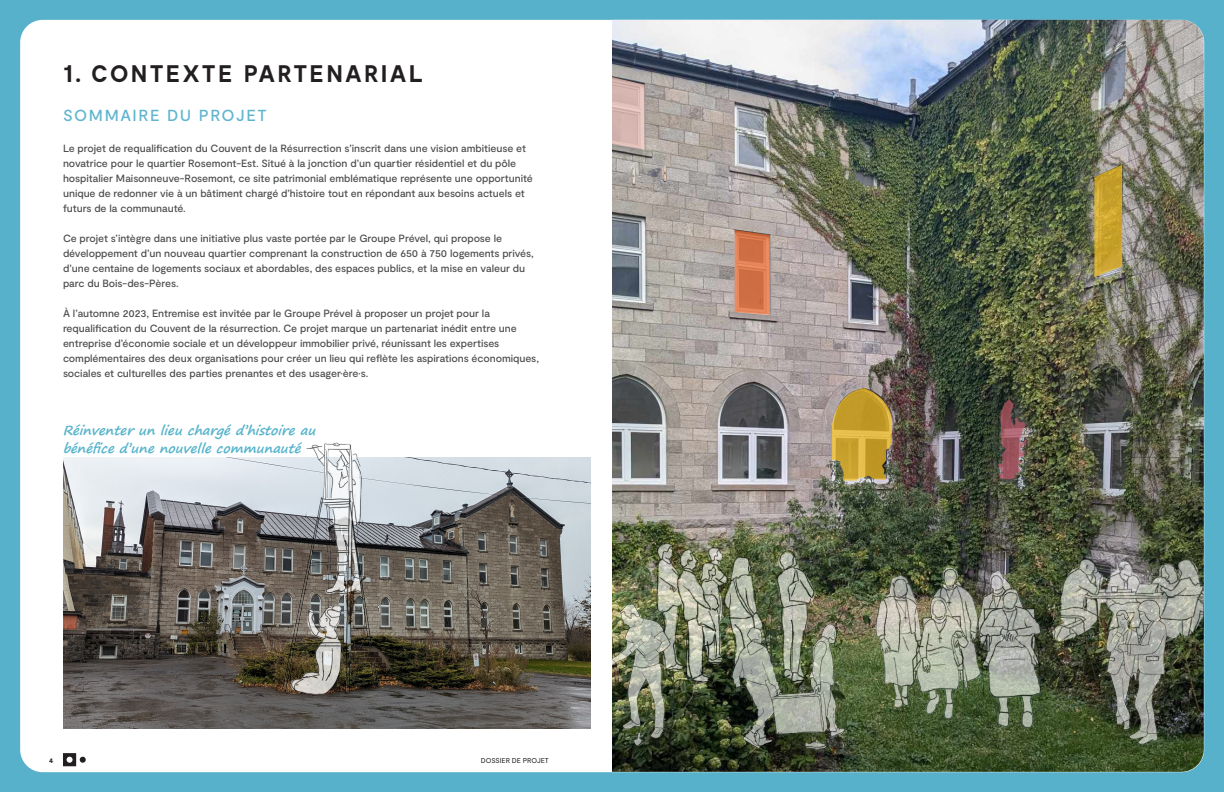
<style>
.page{position:relative;width:1224px;height:792px;background:#58b1cb}
.page>*{position:absolute;margin:0;border:0;box-sizing:border-box;transform-origin:0 0}
.Grand_titre_24pts{font:700 24px "Moderat";letter-spacing:.105em;color:#231f20}
.Grand_titre_15pts{font:500 16px "Moderat";letter-spacing:.095em;color:#60b5ce}
.Texte_courant_10_5pts{font:italic 700 13px/18px "Segoe Print";color:#57b4cb}
.Texte_courant_10_5pts-2{font:500 10.5px/15px "Moderat";letter-spacing:-.005em;color:#4b4c4d}
.t1{font:7px "Moderat";letter-spacing:-.005em;color:#231f20}
.t2{font:700 7px "Moderat";color:#231f20}
</style>
<div class="page">
<div style="left:20px;top:20px;width:1184px;height:752px;background:#fff;border-radius:22px"></div>
<svg style="left:63px;top:753px;width:23px;height:13px"></svg>
<img style="left:63px;top:458px;width:527px;height:271px">
<img style="left:612px;top:20px;width:592px;height:752px">
<img style="left:612px;top:394px;width:592px;height:364px">
<svg style="left:612px;top:77px;width:32px;height:73px;background:#d1b3ae"></svg>
<svg style="left:735px;top:230px;width:35px;height:85px;background:#d47950"></svg>
<img style="left:832px;top:388px;width:61px;height:93px">
<svg style="left:997px;top:399px;width:30px;height:80px;background:#795454"></svg>
<svg style="left:1094px;top:165px;width:28px;height:112px;background:#c5a339"></svg>
<img style="left:273px;top:442px;width:106px;height:259px">
<p class="Grand_titre_24pts" style="left:63px;top:60px;width:362px">1. CONTEXTE PARTENARIAL</p>
<p class="Grand_titre_15pts" style="left:63px;top:106px;width:205px">SOMMAIRE DU PROJET</p>
<p class="Texte_courant_10_5pts-2" style="left:63px;top:142px;width:471px">Le projet de requalification du Couvent de la Résurrection s’inscrit dans une vision ambitieuse et novatrice pour le quartier Rosemont-Est. Situé à la jonction d’un quartier résidentiel et du pôle hospitalier Maisonneuve-Rosemont, ce site patrimonial emblématique représente une opportunité unique de redonner vie à un bâtiment chargé d’histoire tout en répondant aux besoins actuels et futurs de la communauté.</p>
<p class="Texte_courant_10_5pts-2" style="left:63px;top:232px;width:472px">Ce projet s’intègre dans une initiative plus vaste portée par le Groupe Prével, qui propose le développement d’un nouveau quartier comprenant la construction de 650 à 750 logements privés, d’une centaine de logements sociaux et abordables, des espaces publics, et la mise en valeur du parc du Bois-des-Pères.</p>
<p class="Texte_courant_10_5pts-2" style="left:63px;top:307px;width:478px">À l’automne 2023, Entremise est invitée par le Groupe Prével à proposer un projet pour la requalification du Couvent de la résurrection. Ce projet marque un partenariat inédit entre une entreprise d’économie sociale et un développeur immobilier privé, réunissant les expertises complémentaires des deux organisations pour créer un lieu qui reflète les aspirations économiques, sociales et culturelles des parties prenantes et des usager·ère·s.</p>
<p class="Texte_courant_10_5pts" style="left:63px;top:421px;width:258px">Réinventer un lieu charg é d’histoire au bénéfice d’une nouvelle communauté</p>
<p class="t2" style="left:49px;top:756px;width:6px">4</p>
<p class="t1" style="left:481px;top:756px;width:70px">DOSSIER DE PROJET</p>
</div>
